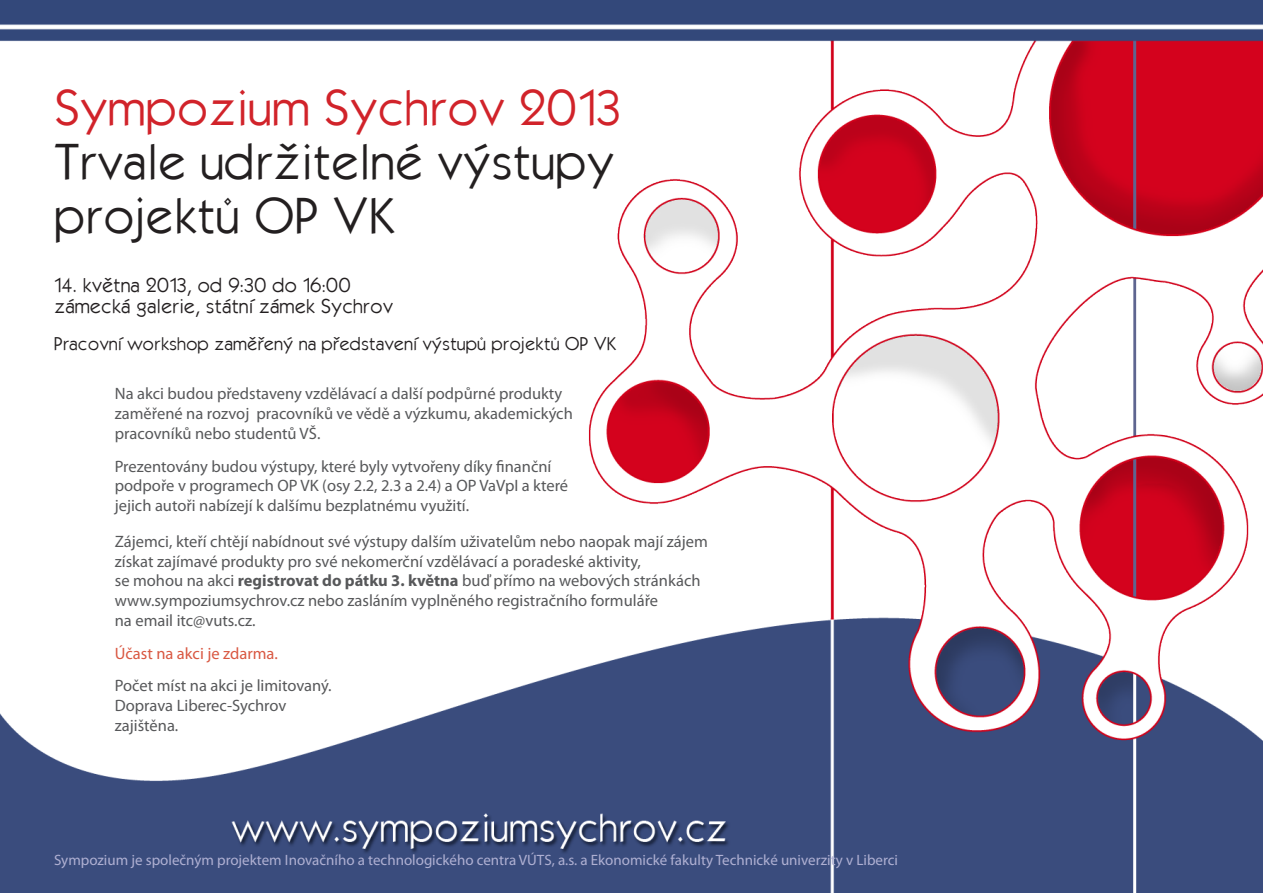
<style>
.page{position:relative;width:1263px;height:893px;background:#fff}
.page>*{position:absolute;margin:0;border:0;box-sizing:border-box;transform-origin:0 0}
.t1{font:45px/54px "Kabana";color:#231f20}
.t2{font:45px "Kabana";color:#d1232a}
.t3{font:18px "Kabana";color:#231f20}
.t4{font:16.5px/19.8px "Myriad Pro";color:#57585a}
.t5{font:16.5px "Kabana";color:#231f20}
.t6{font:16.5px "Myriad Pro";color:#d95842}
.t7{font:15px "Myriad Pro";color:#afb0d2}
.s1{font-weight:700}
</style>
<div class="page">
<img style="left:0;top:0;width:1263px;height:893px">
<p class="t2" style="left:54px;top:78px;width:569px">Sympozium Sychrov 2013</p>
<p class="t1" style="left:54px;top:134px;width:562px">Trvale udržitelné výstupy projektů OP VK</p>
<p class="t3" style="left:54px;top:273px;width:298px">14. května 2013, od 9:30 do 16:00</p>
<p class="t3" style="left:54px;top:295px;width:341px">zámecká galerie, státní zámek Sychrov</p>
<p class="t5" style="left:54px;top:333px;width:564px">Pracovní workshop zaměřený na představení výstupů projektů OP VK</p>
<p class="t4" style="left:115px;top:384px;width:460px">Na akci budou představeny vzdělávací a další podpůrné produkty zaměřené na rozvoj pracovníků ve vědě a výzkumu, akademických pracovníků nebo studentů VŠ.</p>
<p class="t4" style="left:115px;top:456px;width:455px">Prezentovány budou výstupy, které byly vytvořeny díky finanční podpoře v programech OP VK (osy 2.2, 2.3 a 2.4) a OP VaVpI a které jejich autoři nabízejí k dalšímu bezplatnému využití.</p>
<p class="t4" style="left:115px;top:531px;width:595px">Zájemci, kteří chtějí nabídnout své výstupy dalším uživatelům nebo naopak mají zájem získat zajímavé produkty pro své nekomerční vzdělávací a poradeské aktivity,<br>se mohou na akci <span class="s1">registrovat do pátku 3. května</span> buď přímo na webových stránkách www.sympoziumsychrov.cz nebo zasláním vyplněného registračního formuláře<br>na email itc@vuts.cz.</p>
<p class="t6" style="left:115px;top:643px;width:165px">Účast na akci je zdarma.</p>
<p class="t4" style="left:115px;top:675px;width:218px">Počet míst na akci je limitovaný.<br>Doprava Liberec-Sychrov zajištěna.</p>
<p class="t7" style="left:54px;top:851px;width:845px">Sympozium je společným projektem Inovačního a technologického centra VÚTS, a.s. a Ekonomické fakulty Technické univerzity v Liberci</p>
</div>
